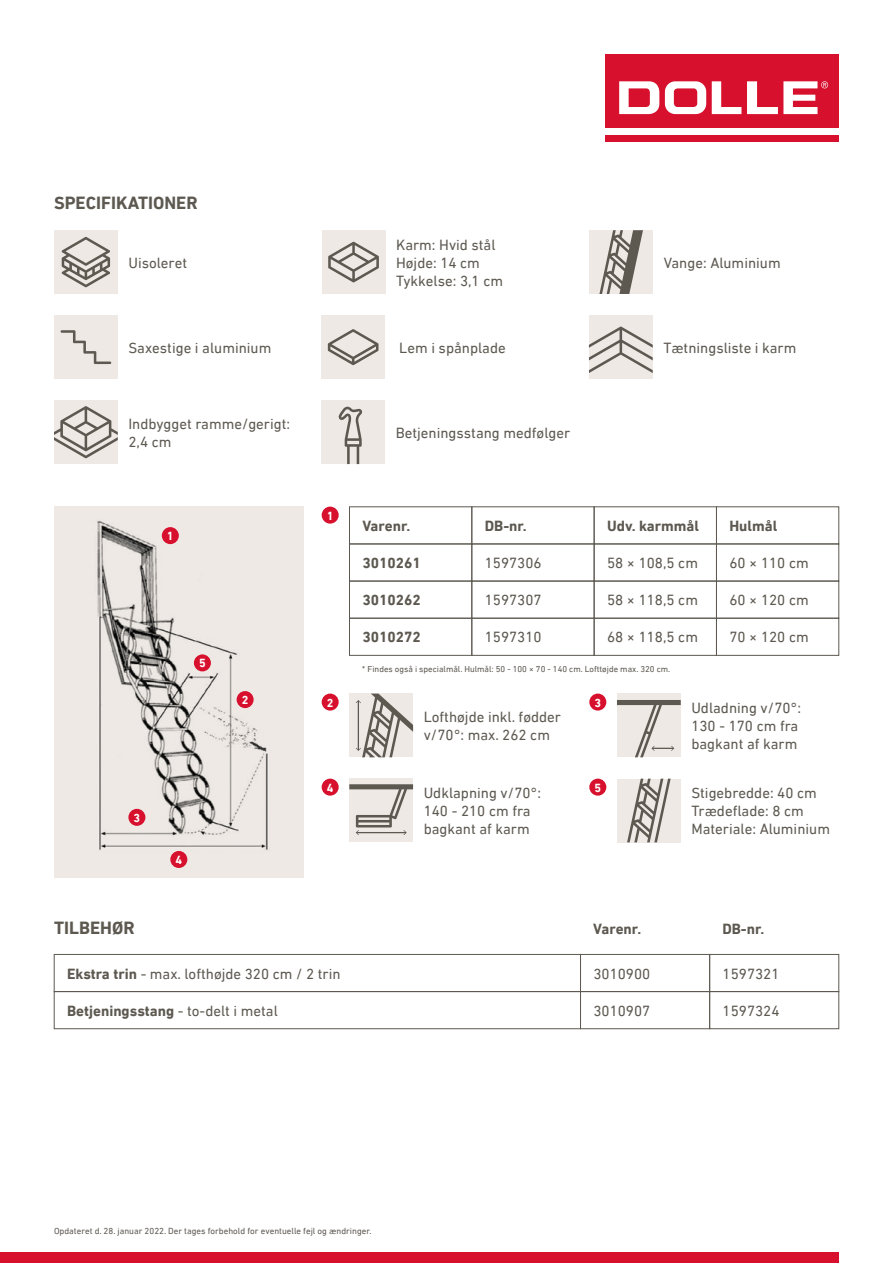
<style>
.page{position:relative;width:893px;height:1263px;background:#fff}
.page>*{position:absolute;margin:0;border:0;box-sizing:border-box;transform-origin:0 0}
.t1{font:700 18px "DIN Next LT Pro";color:#5d5951}
.t2{font:15px/18px "DIN Next LT Pro";color:#5d5951}
.t3{font:700 15px "DIN Next LT Pro";color:#5d5951}
.t4{font:700 12px "DIN Next LT Pro";color:#fff}
.t5{font:9px "DIN Next LT Pro";color:#5d5951}
.t6{font:8.7px "DIN Next LT Pro";color:#5d5951}
.s1{font-weight:700}
.s2{font-weight:400}
</style>
<div class="page">
<div style="left:589px;top:315px;width:64px;height:64px;background:#eee9e5"></div>
<svg style="left:589px;top:327px;width:64px;height:46px"></svg>
<div style="left:589px;top:230px;width:64px;height:64px;background:#eee9e5"></div>
<svg style="left:599px;top:230px;width:44px;height:64px"></svg>
<div style="left:54px;top:315px;width:64px;height:64px;background:#eee9e5"></div>
<svg style="left:61px;top:330px;width:50px;height:34px"></svg>
<div style="left:322px;top:230px;width:63px;height:64px;background:#eee9e5"></div>
<svg style="left:328px;top:242px;width:51px;height:40px"></svg>
<div style="left:54px;top:230px;width:64px;height:64px;background:#eee9e5"></div>
<svg style="left:62px;top:237px;width:48px;height:50px"></svg>
<div style="left:321px;top:315px;width:64px;height:64px;background:#eee9e5"></div>
<svg style="left:328px;top:329px;width:50px;height:36px"></svg>
<div style="left:321px;top:400px;width:64px;height:64px;background:#eee9e5"></div>
<svg style="left:338px;top:407px;width:24px;height:57px"></svg>
<div style="left:617px;top:779px;width:64px;height:63px;background:#eee9e5"></div>
<svg style="left:627px;top:779px;width:44px;height:63px"></svg>
<div style="left:617px;top:693px;width:64px;height:64px;background:#eee9e5"></div>
<svg style="left:617px;top:700px;width:64px;height:57px"></svg>
<div style="left:349px;top:778px;width:64px;height:64px;background:#eee9e5"></div>
<svg style="left:349px;top:784px;width:64px;height:51px"></svg>
<img style="left:54px;top:507px;width:250px;height:364px">
<div style="left:349px;top:693px;width:64px;height:64px;background:#eee9e5"></div>
<svg style="left:356px;top:693px;width:57px;height:64px"></svg>
<div style="left:349px;top:507px;width:123px;height:37px;border:1px solid #5d5951"></div>
<div style="left:349px;top:618px;width:123px;height:37px;border:1px solid #5d5951"></div>
<div style="left:349px;top:544px;width:123px;height:37px;border:1px solid #5d5951"></div>
<div style="left:349px;top:581px;width:123px;height:37px;border:1px solid #5d5951"></div>
<div style="left:594px;top:507px;width:123px;height:37px;border:1px solid #5d5951"></div>
<div style="left:594px;top:618px;width:123px;height:37px;border:1px solid #5d5951"></div>
<div style="left:594px;top:544px;width:123px;height:37px;border:1px solid #5d5951"></div>
<div style="left:594px;top:581px;width:123px;height:37px;border:1px solid #5d5951"></div>
<div style="left:472px;top:507px;width:122px;height:37px;border:1px solid #5d5951"></div>
<div style="left:472px;top:618px;width:122px;height:37px;border:1px solid #5d5951"></div>
<div style="left:472px;top:544px;width:122px;height:37px;border:1px solid #5d5951"></div>
<div style="left:472px;top:581px;width:122px;height:37px;border:1px solid #5d5951"></div>
<div style="left:716px;top:507px;width:123px;height:37px;border:1px solid #5d5951"></div>
<div style="left:716px;top:618px;width:123px;height:37px;border:1px solid #5d5951"></div>
<div style="left:716px;top:544px;width:123px;height:37px;border:1px solid #5d5951"></div>
<div style="left:716px;top:581px;width:123px;height:37px;border:1px solid #5d5951"></div>
<div style="left:322px;top:507px;width:17px;height:17px;background:#d7102d;border-radius:50%"></div>
<div style="left:162px;top:527px;width:17px;height:17px;background:#d7102d;border-radius:50%"></div>
<div style="left:322px;top:693px;width:17px;height:18px;background:#d7102d;border-radius:50%"></div>
<div style="left:237px;top:691px;width:17px;height:17px;background:#d7102d;border-radius:50%"></div>
<div style="left:322px;top:779px;width:17px;height:17px;background:#d7102d;border-radius:50%"></div>
<div style="left:170px;top:851px;width:17px;height:17px;background:#d7102d;border-radius:50%"></div>
<div style="left:589px;top:693px;width:17px;height:18px;background:#d7102d;border-radius:50%"></div>
<div style="left:128px;top:809px;width:17px;height:17px;background:#d7102d;border-radius:50%"></div>
<div style="left:589px;top:779px;width:17px;height:17px;background:#d7102d;border-radius:50%"></div>
<div style="left:194px;top:654px;width:17px;height:17px;background:#d7102d;border-radius:50%"></div>
<div style="left:54px;top:954px;width:527px;height:38px;border:1px solid #5d5951"></div>
<div style="left:54px;top:991px;width:527px;height:38px;border:1px solid #5d5951"></div>
<div style="left:580px;top:954px;width:130px;height:38px;border:1px solid #5d5951"></div>
<div style="left:580px;top:991px;width:130px;height:38px;border:1px solid #5d5951"></div>
<div style="left:709px;top:954px;width:130px;height:38px;border:1px solid #5d5951"></div>
<div style="left:709px;top:991px;width:130px;height:38px;border:1px solid #5d5951"></div>
<div style="left:54px;top:400px;width:64px;height:64px;background:#eee9e5"></div>
<svg style="left:54px;top:406px;width:64px;height:52px"></svg>
<div style="left:605px;top:54px;width:234px;height:87px;background:#d7102d"></div>
<div style="left:605px;top:128px;width:234px;height:6px;background:#fff"></div>
<svg style="left:619px;top:81px;width:209px;height:33px"></svg>
<div style="left:0;top:1252px;width:839px;height:11px;background:#d7102d"></div>
<p class="t1" style="left:54px;top:192px;width:145px">SPECIFIKATIONER</p>
<p class="t2" style="left:128px;top:253px;width:60px">Uisoleret</p>
<p class="t2" style="left:396px;top:235px;width:109px">Karm: Hvid stål<br>Højde: 14 cm<br>Tykkelse: 3,1 cm</p>
<p class="t2" style="left:128px;top:338px;width:144px">Saxestige i aluminium</p>
<p class="t2" style="left:399px;top:338px;width:108px">Lem i spånplade</p>
<p class="t2" style="left:128px;top:414px;width:163px">Indbygget ramme/gerigt:<br>2,4 cm</p>
<p class="t2" style="left:396px;top:423px;width:176px">Betjeningsstang medfølger</p>
<p class="t4" style="left:167px;top:529px;width:8px">1</p>
<p class="t4" style="left:327px;top:508px;width:8px">1</p>
<p class="t3" style="left:362px;top:517px;width:50px">Varenr.</p>
<p class="t3" style="left:362px;top:554px;width:60px">3010261</p>
<p class="t3" style="left:362px;top:591px;width:60px">3010262</p>
<p class="t3" style="left:362px;top:628px;width:60px">3010272</p>
<p class="t3" style="left:485px;top:517px;width:44px">DB-nr.</p>
<p class="t2" style="left:485px;top:554px;width:58px">1597306</p>
<p class="t2" style="left:485px;top:591px;width:58px">1597307</p>
<p class="t2" style="left:485px;top:628px;width:58px">1597310</p>
<p class="t2" style="left:664px;top:253px;width:118px">Vange: Aluminium</p>
<p class="t2" style="left:663px;top:338px;width:135px">Tætningsliste i karm</p>
<p class="t3" style="left:607px;top:517px;width:93px">Udv. karmmål</p>
<p class="t3" style="left:729px;top:517px;width:49px">Hulmål</p>
<p class="t2" style="left:607px;top:554px;width:92px">58 × 108,5 cm</p>
<p class="t2" style="left:607px;top:591px;width:92px">58 × 118,5 cm</p>
<p class="t2" style="left:729px;top:554px;width:81px">60 × 110 cm</p>
<p class="t2" style="left:729px;top:591px;width:81px">60 × 120 cm</p>
<p class="t2" style="left:607px;top:628px;width:92px">68 × 118,5 cm</p>
<p class="t2" style="left:729px;top:628px;width:81px">70 × 120 cm</p>
<p class="t4" style="left:199px;top:656px;width:8px">5</p>
<p class="t4" style="left:134px;top:811px;width:8px">3</p>
<p class="t4" style="left:175px;top:853px;width:8px">4</p>
<p class="t4" style="left:242px;top:693px;width:8px">2</p>
<p class="t4" style="left:327px;top:695px;width:8px">2</p>
<p class="t4" style="left:327px;top:780px;width:8px">4</p>
<p class="t6" style="left:362px;top:664px;width:310px">* Findes også i specialmål. Hulmål: 50 - 100 × 70 - 140 cm. Lofttøjde max. 320 cm.</p>
<p class="t2" style="left:424px;top:708px;width:139px">Lofthøjde inkl. fødder v/70°: max. 262 cm</p>
<p class="t2" style="left:424px;top:784px;width:119px">Udklapning v/70°:<br>140 - 210 cm fra bagkant af karm</p>
<p class="t4" style="left:594px;top:695px;width:8px">3</p>
<p class="t4" style="left:594px;top:780px;width:8px">5</p>
<p class="t2" style="left:691px;top:699px;width:111px">Udladning v/70°:<br>130 - 170 cm fra bagkant af karm</p>
<p class="t2" style="left:691px;top:784px;width:140px">Stigebredde: 40 cm<br>Trædeflade: 8 cm<br>Materiale: Aluminium</p>
<p class="t1" style="left:54px;top:917px;width:82px">TILBEHØR</p>
<p class="t3" style="left:593px;top:920px;width:50px">Varenr.</p>
<p class="t3" style="left:722px;top:920px;width:44px">DB-nr.</p>
<p class="t2" style="left:593px;top:964px;width:58px">3010900</p>
<p class="t2" style="left:593px;top:1001px;width:58px">3010907</p>
<p class="t2" style="left:67px;top:964px;width:275px"><span class="s1">Ekstra trin</span> - max. lofthøjde 320 cm / 2 trin</p>
<p class="t3" style="left:67px;top:1002px;width:212px">Betjeningsstang <span class="s2">- to-delt i metal</span></p>
<p class="t2" style="left:723px;top:964px;width:58px">1597321</p>
<p class="t2" style="left:723px;top:1001px;width:58px">1597324</p>
<p class="t5" style="left:54px;top:1226px;width:319px">Opdateret d. 28. januar 2022. Der tages forbehold for eventuelle fejl og ændringer.</p>
</div>
